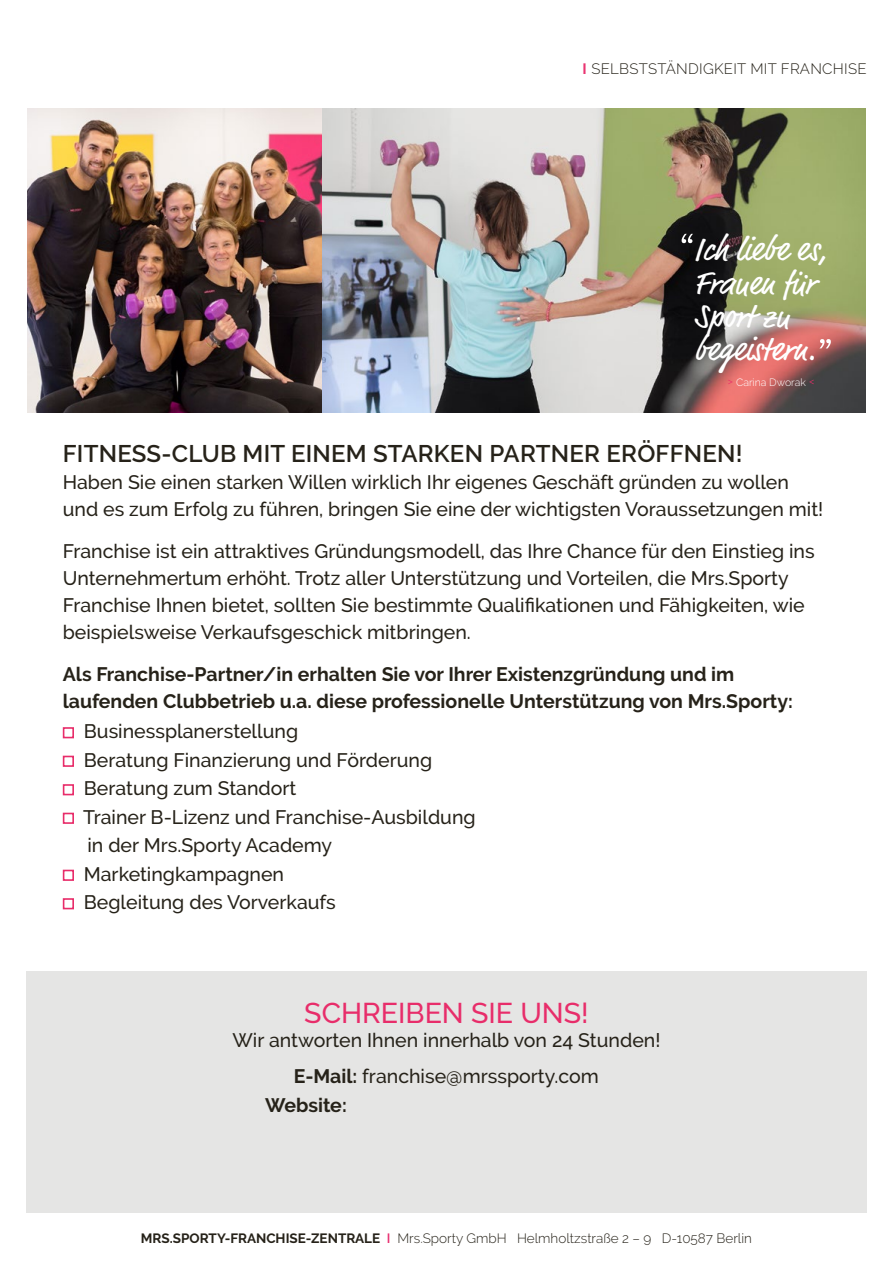
<style>
.page{position:relative;width:893px;height:1263px;background:#fff}
.page>*{position:absolute;margin:0;border:0;box-sizing:border-box;transform-origin:0 0}
.t1{font:33.3px/33.3px "Market OT";color:#fff}
.t2{font:500 28.5px "Raleway";color:#e82d6a}
.t3{font:600 24px "Raleway";letter-spacing:.01em;color:#262219}
.t4{font:500 19.5px/28.5px "Raleway";color:#262219}
.t5{font:700 19.5px/27px "Raleway";color:#262219}
.t6{font:300 15px "Raleway";letter-spacing:.02em;color:#262219}
.t7{font:300 13.5px "Raleway";color:#262219}
.t8{font:300 10.5px "Raleway";color:#fff}
.s1{font-weight:700;color:#e93471}
.s2{font-family:"Neutraface 2 Text";font-size:16.65px;color:#e82d6a}
.s3{font-weight:700}
.s4{font-weight:600;color:#e82d6f}
</style>
<div class="page">
<div style="left:27px;top:971px;width:840px;height:242px;background:#e5e5e4"></div>
<img style="left:27px;top:108px;width:839px;height:304px">
<svg style="left:682px;top:234px;width:11px;height:9px"></svg>
<svg style="left:819px;top:339px;width:12px;height:9px"></svg>
<div style="left:63px;top:727px;width:11px;height:11px;border:2px solid #e82d6a"></div>
<div style="left:63px;top:756px;width:11px;height:11px;border:2px solid #e82d6a"></div>
<div style="left:63px;top:784px;width:11px;height:11px;border:2px solid #e82d6a"></div>
<div style="left:63px;top:813px;width:11px;height:11px;border:2px solid #e82d6a"></div>
<div style="left:63px;top:870px;width:11px;height:11px;border:2px solid #e82d6a"></div>
<div style="left:63px;top:898px;width:11px;height:11px;border:2px solid #e82d6a"></div>
<p class="t6" style="left:583px;top:60px;width:285px"><span class="s1">I</span> SELBSTSTÄNDIGKEIT MIT FRANCHISE</p>
<h1 class="t1" style="left:694px;top:236px;width:135px">Ich liebe es,<br>Frauen für<br>Sport zu begeistern.</h1>
<p class="t8" style="left:727px;top:376px;width:89px"><span class="s2">&gt;</span> Carina Dworak <span class="s2">&lt;</span></p>
<p class="t3" style="left:63px;top:440px;width:681px">FITNESS-CLUB MIT EINEM STARKEN PARTNER ERÖFFNEN!</p>
<p class="t4" style="left:63px;top:469px;width:762px;line-height:27px">Haben Sie einen starken Willen wirklich Ihr eigenes Geschäft gründen zu wollen und es zum Erfolg zu führen, bringen Sie eine der wichtigsten Voraussetzungen mit!</p>
<p class="t4" style="left:63px;top:538px;width:753px;line-height:27px">Franchise ist ein attraktives Gründungsmodell, das Ihre Chance für den Einstieg ins Unternehmertum erhöht. Trotz aller Unterstützung und Vorteilen, die Mrs.Sporty Franchise Ihnen bietet, sollten Sie bestimmte Qualifikationen und Fähigkeiten, wie beispielsweise Verkaufsgeschick mitbringen.</p>
<p class="t5" style="left:63px;top:661px;width:732px">Als Franchise-Partner/in erhalten Sie vor Ihrer Existenzgründung und im laufenden Clubbetrieb u.a. diese professionelle Unterstützung von Mrs.Sporty:</p>
<p class="t4" style="left:83px;top:717px;width:394px">Businessplanerstellung<br>Beratung Finanzierung und Förderung<br>Beratung zum Standort<br>Trainer B-Lizenz und Franchise-Ausbildung in der Mrs.Sporty Academy<br>Marketingkampagnen<br>Begleitung des Vorverkaufs</p>
<h2 class="t2" style="left:304px;top:996px;width:286px">SCHREIBEN SIE UNS!</h2>
<p class="t4" style="left:232px;top:1022px;width:429px;line-height:36px;text-align:center">Wir antworten Ihnen innerhalb von 24 Stunden!<br><span class="s3">E-Mail:</span> franchise@mrssporty.com</p>
<p class="t5" style="left:265px;top:1091px;width:83px">Website:</p>
<p class="t7" style="left:141px;top:1230px;width:613px"><span class="s3">MRS.SPORTY-FRANCHISE-ZENTRALE</span> <span class="s4">I</span> Mrs.Sporty GmbH Helmholtzstraße 2 – 9 D-10587 Berlin</p>
</div>
